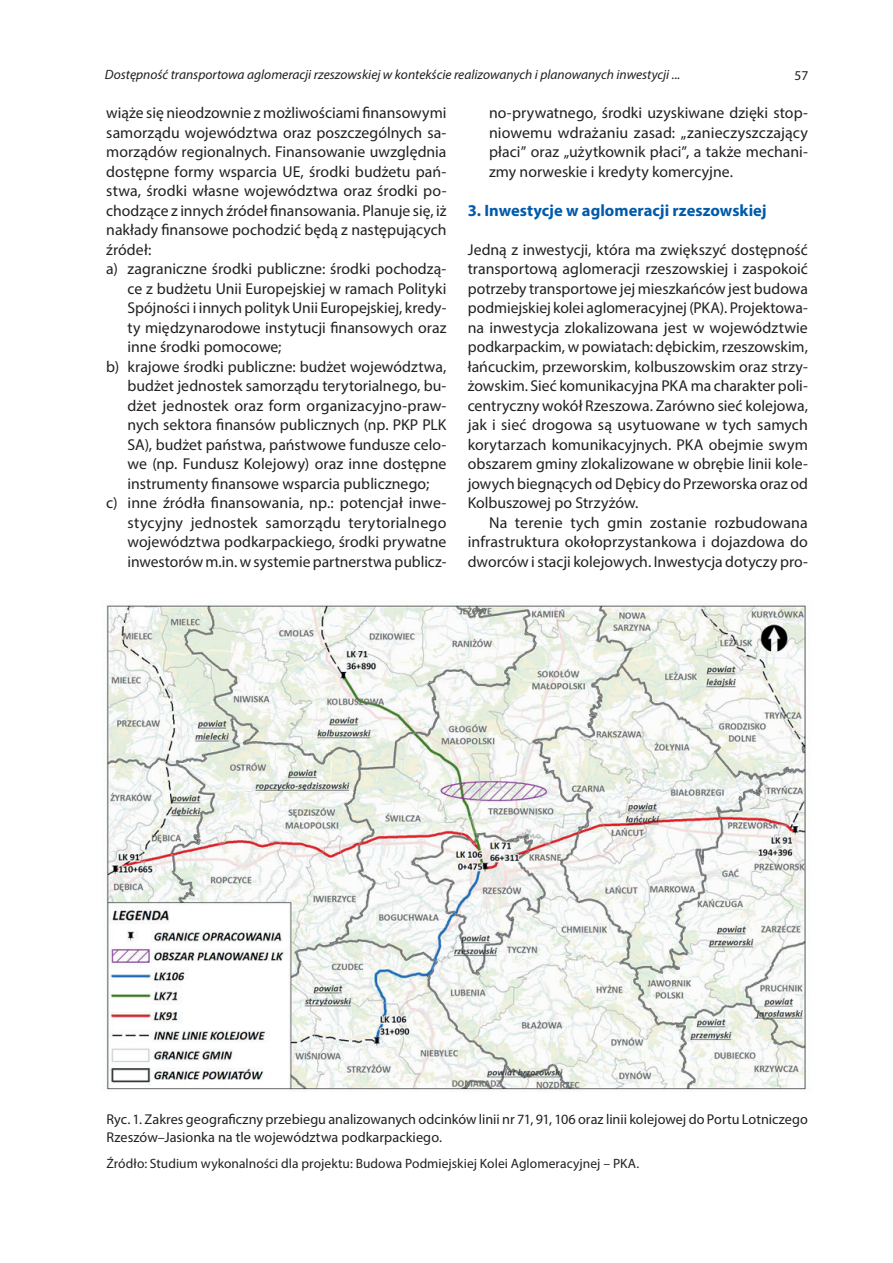
<style>
.page{position:relative;width:893px;height:1263px;background:#fff}
.page>*{position:absolute;margin:0;border:0;box-sizing:border-box;transform-origin:0 0}
.t1{font:700 16.5px "Myriad Pro";color:#015aaa}
.t2{font:15.75px/19.5px "Myriad Pro";color:#231f20;text-align:justify}
.t3{font:14.25px/18px "Myriad Pro";color:#231f20}
.t4{font:italic 13.5px "Myriad Pro";color:#231f20}
.t5{font:13.5px "Myriad Pro";letter-spacing:.005em;color:#231f20}
</style>
<div class="page">
<img style="left:106px;top:605px;width:700px;height:487px">
<p class="t4" style="left:105px;top:66px;width:577px">Dostępność transportowa aglomeracji rzeszowskiej w kontekście realizowanych i planowanych inwestycji ...</p>
<p class="t5" style="left:794px;top:67px;width:15px">57</p>
<p class="t2" style="left:106px;top:103px;width:342px">wiąże się nieodzownie z możliwościami finansowymi</p>
<p class="t2" style="left:106px;top:123px;width:342px">samorządu województwa oraz poszczególnych sa-</p>
<p class="t2" style="left:106px;top:142px;width:342px">morządów regionalnych. Finansowanie uwzględnia</p>
<p class="t2" style="left:106px;top:162px;width:342px">dostępne formy wsparcia UE, środki budżetu pań-</p>
<p class="t2" style="left:106px;top:181px;width:342px">stwa, środki własne województwa oraz środki po-</p>
<p class="t2" style="left:106px;top:201px;width:342px">chodzące z innych źródeł finansowania. Planuje się, iż</p>
<p class="t2" style="left:106px;top:220px;width:342px">nakłady finansowe pochodzić będą z następujących</p>
<p class="t2" style="left:106px;top:240px;width:47px">źródeł:</p>
<p class="t2" style="left:106px;top:259px;width:342px">a) zagraniczne środki publiczne: środki pochodzą-</p>
<p class="t2" style="left:128px;top:279px;width:320px">ce z budżetu Unii Europejskiej w ramach Polityki</p>
<p class="t2" style="left:128px;top:298px;width:320px">Spójności i innych polityk Unii Europejskiej, kredy-</p>
<p class="t2" style="left:128px;top:318px;width:320px">ty międzynarodowe instytucji finansowych oraz</p>
<p class="t2" style="left:128px;top:337px;width:155px">inne środki pomocowe;</p>
<p class="t2" style="left:106px;top:357px;width:342px">b) krajowe środki publiczne: budżet województwa,</p>
<p class="t2" style="left:128px;top:376px;width:320px">budżet jednostek samorządu terytorialnego, bu-</p>
<p class="t2" style="left:128px;top:396px;width:320px">dżet jednostek oraz form organizacyjno-praw-</p>
<p class="t2" style="left:128px;top:415px;width:320px">nych sektora finansów publicznych (np. PKP PLK</p>
<p class="t2" style="left:128px;top:435px;width:320px">SA), budżet państwa, państwowe fundusze celo-</p>
<p class="t2" style="left:128px;top:454px;width:320px">we (np. Fundusz Kolejowy) oraz inne dostępne</p>
<p class="t2" style="left:128px;top:474px;width:303px">instrumenty finansowe wsparcia publicznego;</p>
<p class="t2" style="left:106px;top:493px;width:342px">c) inne źródła finansowania, np.: potencjał inwe-</p>
<p class="t2" style="left:128px;top:513px;width:320px">stycyjny jednostek samorządu terytorialnego</p>
<p class="t2" style="left:128px;top:532px;width:320px">województwa podkarpackiego, środki prywatne</p>
<p class="t2" style="left:128px;top:552px;width:320px">inwestorów m.in. w systemie partnerstwa publicz-</p>
<p class="t2" style="left:489px;top:103px;width:320px">no-prywatnego, środki uzyskiwane dzięki stop&shy;niowemu wdrażaniu zasad: „zanieczyszczający płaci” oraz „użytkownik płaci”, a także mechani&shy;zmy norweskie i kredyty komercyjne.</p>
<p class="t1" style="left:468px;top:200px;width:300px">3. Inwestycje w aglomeracji rzeszowskiej</p>
<p class="t2" style="left:468px;top:240px;width:342px">Jedną z inwestycji, która ma zwiększyć dostępność transportową aglomeracji rzeszowskiej i zaspokoić potrzeby transportowe jej mieszkańców jest budowa podmiejskiej kolei aglomeracyjnej (PKA). Projektowa&shy;na inwestycja zlokalizowana jest w województwie podkarpackim, w powiatach: dębickim, rzeszowskim, łańcuckim, przeworskim, kolbuszowskim oraz strzy&shy;żowskim. Sieć komunikacyjna PKA ma charakter poli&shy;centryczny wokół Rzeszowa. Zarówno sieć kolejowa, jak i sieć drogowa są usytuowane w tych samych korytarzach komunikacyjnych. PKA obejmie swym obszarem gminy zlokalizowane w obrębie linii kole&shy;jowych biegnących od Dębicy do Przeworska oraz od Kolbuszowej po Strzyżów.</p>
<p class="t2" style="left:468px;top:513px;width:342px;text-indent:21px">Na terenie tych gmin zostanie rozbudowana infrastruktura okołoprzystankowa i dojazdowa do dworców i stacji kolejowych. Inwestycja dotyczy pro-</p>
<p class="t3" style="left:106px;top:1110px;width:703px">Ryc. 1. Zakres geograficzny przebiegu analizowanych odcinków linii nr 71, 91, 106 oraz linii kolejowej do Portu Lotniczego<br>Rzeszów–Jasionka na tle województwa podkarpackiego.</p>
<p class="t5" style="left:106px;top:1155px;width:534px">Źródło: Studium wykonalności dla projektu: Budowa Podmiejskiej Kolei Aglomeracyjnej – PKA.</p>
</div>
